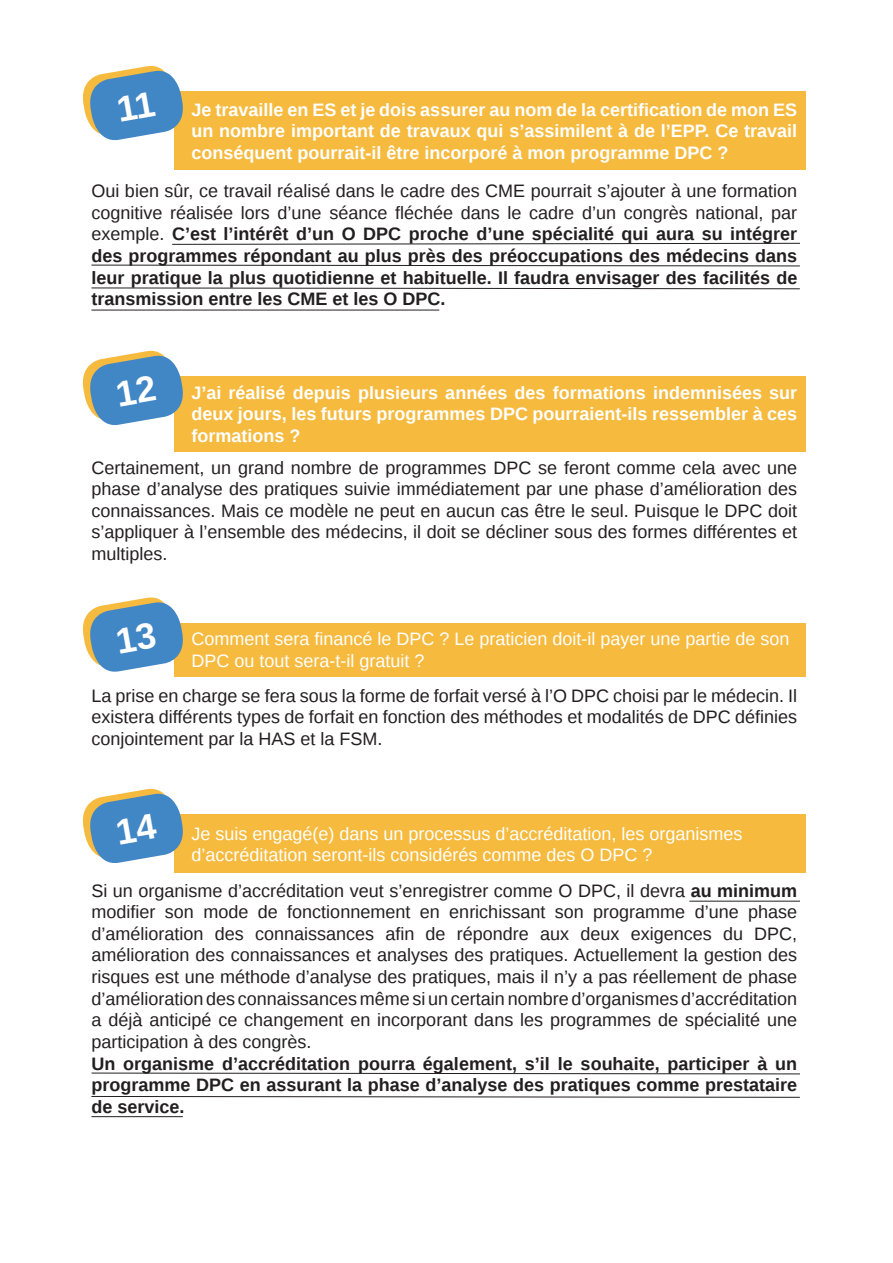
<style>
.page{position:relative;width:893px;height:1263px;background:#fff}
.page>*{position:absolute;margin:0;border:0;box-sizing:border-box;transform-origin:0 0}
.t1{font:18px/21.6px "Liberation Sans";color:#231f20;text-align:justify}
.t2{font:700 18px/21.6px "Liberation Sans";color:#231f20;text-align:justify}
.t3{font:700 18px/21.6px "Liberation Sans";color:#fff;text-align:justify}
.t4{font:18px/21.6px "Liberation Sans";color:#fff}
.s1{font-weight:400}
.s2{font-weight:700}
</style>
<div class="page">
<div style="left:174px;top:91px;width:632px;height:79px;background:#f6ba3e"></div>
<div style="left:174px;top:376px;width:632px;height:75px;background:#f6ba3e"></div>
<div style="left:174px;top:623px;width:632px;height:53px;background:#f6ba3e"></div>
<div style="left:174px;top:814px;width:632px;height:60px;background:#f6ba3e"></div>
<div style="left:83px;top:873px;width:723px;height:250px;background:#fff"></div>
<svg style="left:172px;top:243px;width:628px;height:2px"></svg>
<svg style="left:91px;top:264px;width:709px;height:3px"></svg>
<svg style="left:91px;top:287px;width:709px;height:3px"></svg>
<svg style="left:91px;top:1072px;width:709px;height:3px"></svg>
<svg style="left:91px;top:1096px;width:709px;height:2px"></svg>
<hr style="left:91px;top:1116px;width:92px;height:1px;background:#231f20">
<hr style="left:91px;top:310px;width:348px;height:1px;background:#231f20">
<hr style="left:689px;top:901px;width:111px;height:1px;background:#231f20">
<svg style="left:82px;top:66px;width:101px;height:75px"></svg>
<svg style="left:82px;top:350px;width:101px;height:75px"></svg>
<svg style="left:82px;top:597px;width:101px;height:75px"></svg>
<svg style="left:82px;top:788px;width:101px;height:75px"></svg>
<p class="t3" style="left:191px;top:98px;width:607px">Je travaille en ES et je dois assurer au nom de la certification de mon ES un nombre important de travaux qui s’assimilent à de l’EPP. Ce travail conséquent pourrait-il être incorporé à mon programme DPC ?</p>
<p class="t2" style="left:91px;top:180px;width:707px"><span class="s1">Oui bien sûr, ce travail réalisé dans le cadre des CME pourrait s’ajouter à une formation cognitive réalisée lors d’une séance fléchée dans le cadre d’un congrès national, par exemple.</span> C’est l’intérêt d’un O DPC proche d’une spécialité qui aura su intégrer des programmes répondant au plus près des préoccupations des médecins dans leur pratique la plus quotidienne et habituelle. Il faudra envisager des facilités de transmission entre les CME et les O DPC.</p>
<p class="t3" style="left:191px;top:381px;width:607px">J’ai réalisé depuis plusieurs années des formations indemnisées sur deux jours, les futurs programmes DPC pourraient-ils ressembler à ces</p>
<p class="t3" style="left:191px;top:425px;width:111px">formations ?</p>
<p class="t1" style="left:91px;top:457px;width:707px">Certainement, un grand nombre de programmes DPC se feront comme cela avec une phase d’analyse des pratiques suivie immédiatement par une phase d’amélioration des connaissances. Mais ce modèle ne peut en aucun cas être le seul. Puisque le DPC doit s’appliquer à l’ensemble des médecins, il doit se décliner sous des formes différentes et multiples.</p>
<p class="t4" style="left:191px;top:629px;width:600px">Comment sera financé le DPC ? Le praticien doit-il payer une partie de son<br>DPC ou tout sera-t-il gratuit ?</p>
<p class="t1" style="left:91px;top:685px;width:707px">La prise en charge se fera sous la forme de forfait versé à l’O DPC choisi par le médecin. Il existera différents types de forfait en fonction des méthodes et modalités de DPC définies conjointement par la HAS et la FSM.</p>
<p class="t4" style="left:191px;top:824px;width:553px">Je suis engagé(e) dans un processus d’accréditation, les organismes d’accréditation seront-ils considérés comme des O DPC ?</p>
<p class="t1" style="left:91px;top:880px;width:707px">Si un organisme d’accréditation veut s’enregistrer comme O DPC, il devra <span class="s2">au minimum </span>modifier son mode de fonctionnement en enrichissant son programme d’une phase d’amélioration des connaissances afin de répondre aux deux exigences du DPC, amélioration des connaissances et analyses des pratiques. Actuellement la gestion des risques est une méthode d’analyse des pratiques, mais il n’y a pas réellement de phase d’amélioration des connaissances même si un certain nombre d’organismes d’accréditation a déjà anticipé ce changement en incorporant dans les programmes de spécialité une participation à des congrès.</p>
<p class="t2" style="left:91px;top:1052px;width:707px">Un organisme d’accréditation pourra également, s’il le souhaite, participer à un programme DPC en assurant la phase d’analyse des pratiques comme prestataire de service.</p>
</div>
